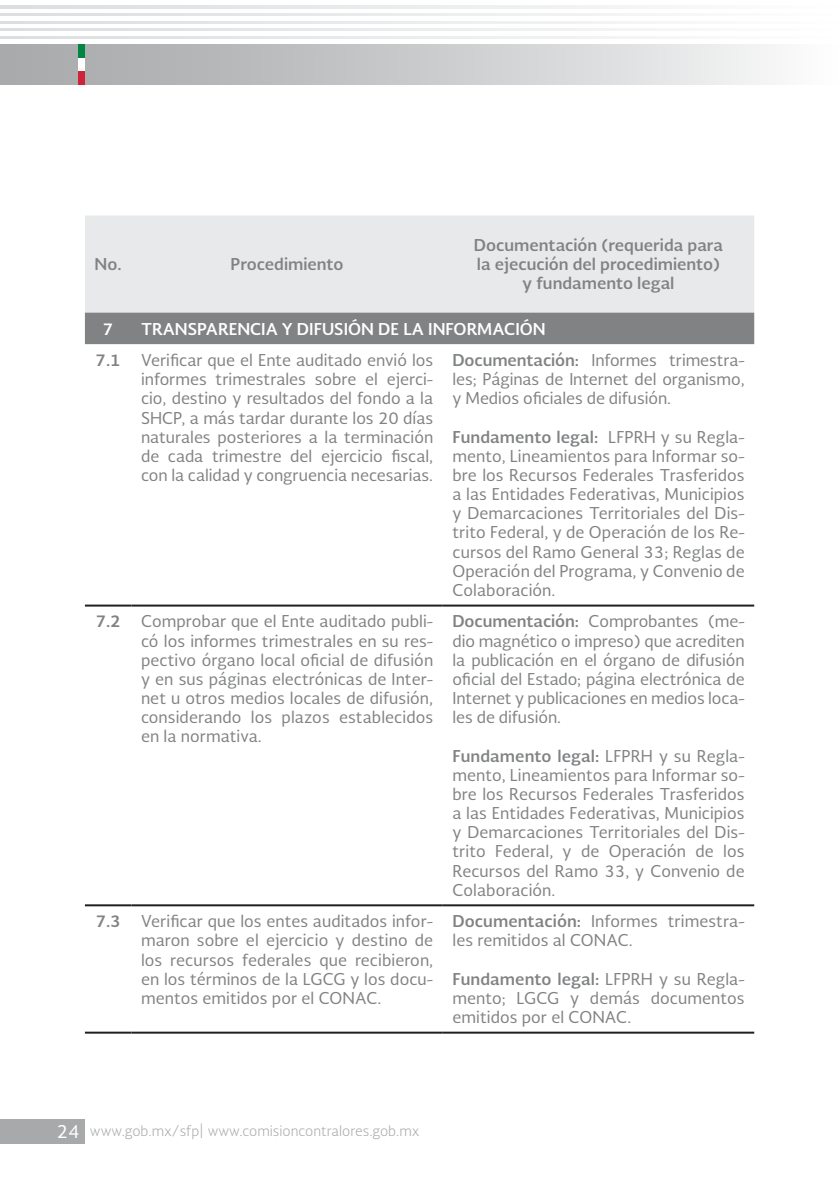
<style>
.page{position:relative;width:838px;height:1188px;background:#fff}
.page>*{position:absolute;margin:0;border:0;box-sizing:border-box;transform-origin:0 0}
.t1{font:15.9px/19.2px "Soberana Sans";letter-spacing:.005em;color:#808284;text-align:justify}
.t2{font:700 15.9px/19.2px "Soberana Sans";color:#808284;text-align:center}
.t3{font:700 15.9px "Soberana Sans";color:#fff}
.t4{font:300 13.95px "Soberana Sans";color:#a7a9ab}
.s1{font-weight:700}
.s2{font-weight:400;font-size:18px;color:#fff}
</style>
<div class="page">
<div style="left:0;top:1119px;width:85px;height:25px;background:#a7a9ab"></div>
<div style="left:78px;top:45px;width:7px;height:13px;background:#008544"></div>
<div style="left:78px;top:71px;width:7px;height:14px;background:#cf2337"></div>
<div style="left:85px;top:216px;width:669px;height:97px;background:#e8e9ea"></div>
<div style="left:85px;top:313px;width:669px;height:31px;background:#808284"></div>
<hr style="left:85px;top:605px;width:46px;height:2px;background:#221f1f">
<hr style="left:131px;top:605px;width:311px;height:2px;background:#221f1f">
<hr style="left:442px;top:605px;width:312px;height:2px;background:#221f1f">
<hr style="left:85px;top:904px;width:46px;height:2px;background:#221f1f">
<hr style="left:131px;top:904px;width:311px;height:2px;background:#221f1f">
<hr style="left:442px;top:904px;width:312px;height:2px;background:#221f1f">
<hr style="left:85px;top:1032px;width:46px;height:2px;background:#221f1f">
<hr style="left:131px;top:1032px;width:311px;height:2px;background:#221f1f">
<hr style="left:442px;top:1032px;width:312px;height:2px;background:#221f1f">
<p class="t2" style="left:95px;top:254px;width:29px">No.</p>
<p class="t2" style="left:230px;top:254px;width:114px">Procedimiento</p>
<p class="t2" style="left:473px;top:235px;width:251px">Documentación (requerida para la ejecución del procedimiento) y fundamento legal</p>
<p class="t3" style="left:103px;top:319px;width:12px">7</p>
<p class="t3" style="left:141px;top:319px;width:406px">TRANSPARENCIA Y DIFUSIÓN DE LA INFORMACIÓN</p>
<p class="t2" style="left:96px;top:350px;width:26px">7.1</p>
<p class="t1" style="left:141px;top:350px;width:293px">Verificar que el Ente auditado envió los informes trimestrales sobre el ejerci&shy;cio, destino y resultados del fondo a la SHCP, a más tardar durante los 20 días naturales posteriores a la terminación de cada trimestre del ejercicio fiscal, con la calidad y congruencia necesarias.</p>
<p class="t1" style="left:452px;top:350px;width:293px"><span class="s1">Documentación:</span> Informes trimestra&shy;les; Páginas de Internet del organismo, y Medios oficiales de difusión.</p>
<p class="t1" style="left:452px;top:427px;width:293px"><span class="s1">Fundamento legal:</span> LFPRH y su Regla&shy;mento, Lineamientos para Informar so&shy;bre los Recursos Federales Trasferidos a las Entidades Federativas, Municipios y Demarcaciones Territoriales del Dis&shy;trito Federal, y de Operación de los Re&shy;cursos del Ramo General 33; Reglas de Operación del Programa, y Convenio de Colaboración.</p>
<p class="t2" style="left:96px;top:612px;width:26px">7.2</p>
<p class="t1" style="left:141px;top:612px;width:293px">Comprobar que el Ente auditado publi&shy;có los informes trimestrales en su res&shy;pectivo órgano local oficial de difusión y en sus páginas electrónicas de Inter&shy;net u otros medios locales de difusión, considerando los plazos establecidos en la normativa.</p>
<p class="t1" style="left:452px;top:612px;width:293px"><span class="s1">Documentación:</span> Comprobantes (me&shy;dio magnético o impreso) que acrediten la publicación en el órgano de difusión oficial del Estado; página electrónica de Internet y publicaciones en medios loca&shy;les de difusión.</p>
<p class="t1" style="left:452px;top:746px;width:293px"><span class="s1">Fundamento legal:</span> LFPRH y su Regla&shy;mento, Lineamientos para Informar so&shy;bre los Recursos Federales Trasferidos a las Entidades Federativas, Municipios y Demarcaciones Territoriales del Dis&shy;trito Federal, y de Operación de los Recursos del Ramo 33, y Convenio de Colaboración.</p>
<p class="t2" style="left:96px;top:911px;width:26px">7.3</p>
<p class="t1" style="left:141px;top:912px;width:293px">Verificar que los entes auditados infor&shy;maron sobre el ejercicio y destino de los recursos federales que recibieron, en los términos de la LGCG y los docu&shy;mentos emitidos por el CONAC.</p>
<p class="t1" style="left:452px;top:912px;width:293px"><span class="s1">Documentación:</span> Informes trimestra&shy;les remitidos al CONAC.</p>
<p class="t1" style="left:452px;top:969px;width:293px"><span class="s1">Fundamento legal:</span> LFPRH y su Regla&shy;mento; LGCG y demás documentos emitidos por el CONAC.</p>
<p class="t4" style="left:56px;top:1124px;width:364px"><span class="s2">24</span> www.gob.mx/sfp| www.comisioncontralores.gob.mx</p>
</div>
